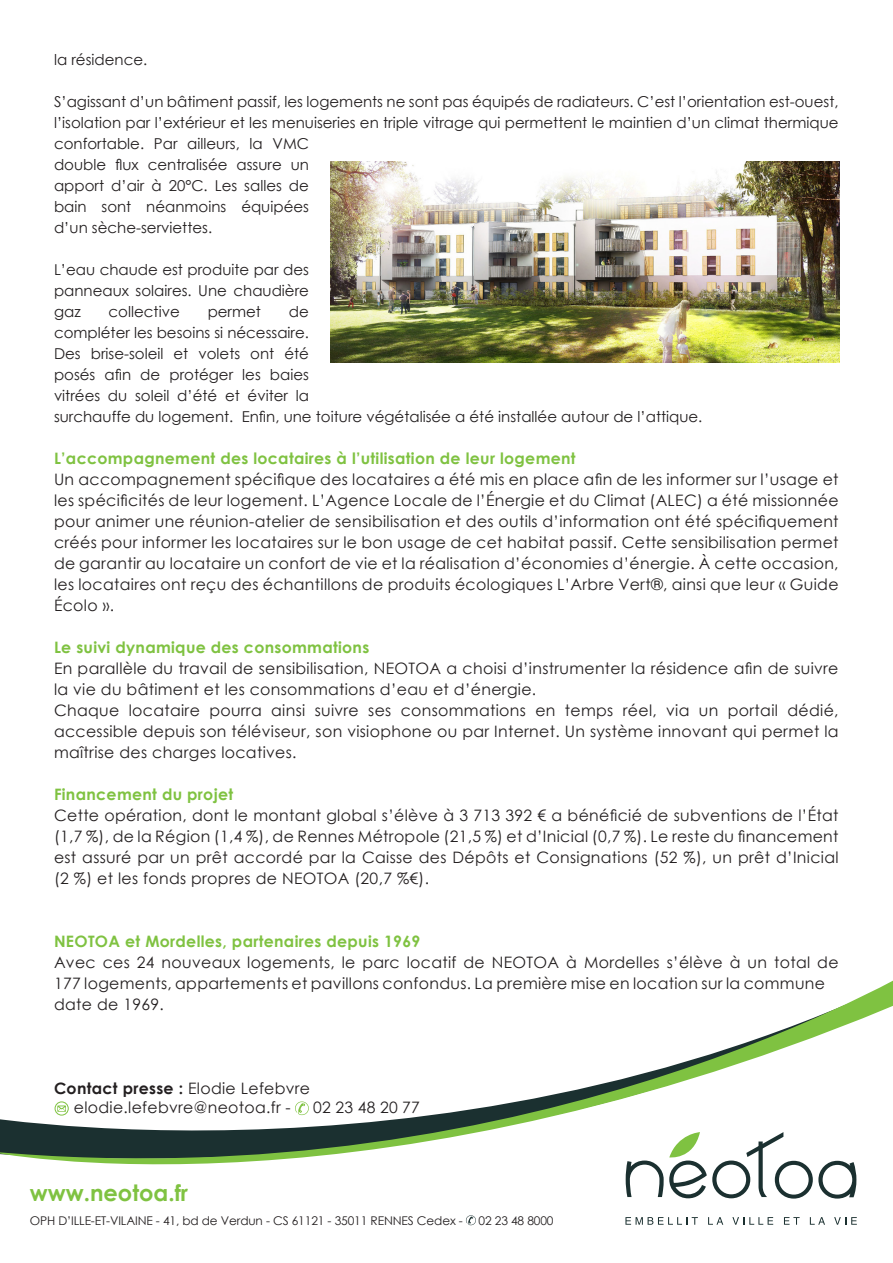
<style>
.page{position:relative;width:893px;height:1263px;background:#fff}
.page>*{position:absolute;margin:0;border:0;box-sizing:border-box;transform-origin:0 0}
.t1{font:700 22.5px "Century Gothic";color:#7fc241}
.t2{font:15.75px/21px "Century Gothic";letter-spacing:.02em;color:#231f20;text-align:justify}
.t3{font:700 15.75px "Century Gothic";letter-spacing:.02em;color:#7fc241}
.t4{font:15px/21px "Century Gothic";color:#231f20}
.t5{font:12px "Century Gothic";letter-spacing:-.01em;color:#231f20}
.s1{font-weight:700}
</style>
<div class="page">
<svg style="left:0;top:980px;width:893px;height:246px"></svg>
<svg style="left:466px;top:1215px;width:10px;height:10px"></svg>
<svg style="left:626px;top:1132px;width:230px;height:66px"></svg>
<svg style="left:625px;top:1217px;width:73px;height:8px"></svg>
<svg style="left:708px;top:1217px;width:15px;height:8px"></svg>
<svg style="left:732px;top:1217px;width:41px;height:8px"></svg>
<svg style="left:784px;top:1217px;width:16px;height:8px"></svg>
<svg style="left:810px;top:1217px;width:15px;height:8px"></svg>
<svg style="left:834px;top:1217px;width:23px;height:8px"></svg>
<div style="left:55px;top:1101px;width:14px;height:14px;border:1px solid #7fc241;border-radius:50%"></div>
<svg style="left:57px;top:1105px;width:9px;height:7px"></svg>
<svg style="left:295px;top:1101px;width:14px;height:14px"></svg>
<img style="left:330px;top:161px;width:510px;height:202px">
<p class="t4" style="left:54px;top:49px;width:95px">la résidence.</p>
<p class="t4" style="left:54px;top:91px;width:786px">S’agissant d’un bâtiment passif, les logements ne sont pas équipés de radiateurs. C’est l’orientation est-ouest, l’isolation par l’extérieur et les menuiseries en triple vitrage qui permettent le maintien d’un climat thermique confortable. Par ailleurs, la VMC<br>double flux centralisée assure un<br>apport d’air à 20°C. Les salles de<br>bain sont néanmoins équipées<br>d’un sèche-serviettes.</p>
<p class="t4" style="left:54px;top:259px;width:256px;text-align:justify">L’eau chaude est produite par des panneaux solaires. Une chaudière gaz</p>
<p class="t4" style="left:109px;top:301px;width:73px">collective</p>
<p class="t4" style="left:208px;top:301px;width:55px">permet</p>
<p class="t4" style="left:54px;top:301px;width:650px;text-indent:235px">de<br>compléter les besoins si nécessaire.<br>Des brise-soleil et volets ont été<br>posés afin de protéger les baies<br>vitrées du soleil d’été et éviter la<br>surchauffe du logement. Enfin, une toiture végétalisée a été installée autour de l’attique.</p>
<p class="t3" style="left:54px;top:447px;width:523px">L’accompagnement des locataires à l’utilisation de leur logement</p>
<p class="t2" style="left:54px;top:469px;width:786px">Un accompagnement spécifique des locataires a été mis en place afin de les informer sur l’usage et les spécificités de leur logement. L’Agence Locale de l’Énergie et du Climat (ALEC) a été missionnée pour animer une réunion-atelier de sensibilisation et des outils d’information ont été spécifiquement créés pour informer les locataires sur le bon usage de cet habitat passif. Cette sensibilisation permet de garantir au locataire un confort de vie et la réalisation d’économies d’énergie. À cette occasion, les locataires ont reçu des échantillons de produits écologiques L’Arbre Vert®, ainsi que leur « Guide Écolo ».</p>
<p class="t3" style="left:54px;top:636px;width:317px">Le suivi dynamique des consommations</p>
<p class="t2" style="left:54px;top:658px;width:786px;text-align:left">En parallèle du travail de sensibilisation, NEOTOA a choisi d’instrumenter la résidence afin de suivre la vie du bâtiment et les consommations d’eau et d’énergie.<br>Chaque locataire pourra ainsi suivre ses consommations en temps réel, via un portail dédié, accessible depuis son téléviseur, son visiophone ou par Internet. Un système innovant qui permet la maîtrise des charges locatives.</p>
<p class="t3" style="left:54px;top:783px;width:181px">Financement du projet</p>
<p class="t2" style="left:54px;top:805px;width:786px">Cette opération, dont le montant global s’élève à 3 713 392 € a bénéficié de subventions de l’État (1,7 %), de la Région (1,4 %), de Rennes Métropole (21,5 %) et d’Inicial (0,7 %). Le reste du financement est assuré par un prêt accordé par la Caisse des Dépôts et Consignations (52 %), un prêt d’Inicial (2 %) et les fonds propres de NEOTOA (20,7 %€).</p>
<p class="t3" style="left:54px;top:930px;width:12px">NEOTOA</p>
<p class="t3" style="left:125px;top:930px;width:297px">et Mordelles, partenaires depuis 1969</p>
<p class="t2" style="left:54px;top:952px;width:786px;text-align:left">Avec ces 24 nouveaux logements, le parc locatif de NEOTOA à Mordelles s’élève à un total de<br>177 logements, appartements et pavillons confondus. La première mise en location sur la commune date de 1969.</p>
<p class="t2" style="left:54px;top:1079px;width:258px;line-height:18.9px;text-align:center"><span class="s1">Contact presse :</span> Elodie Lefebvre elodie.lefebvre@neotoa.fr -</p>
<p class="t2" style="left:313px;top:1096px;width:108px">02 23 48 20 77</p>
<h1 class="t1" style="left:30px;top:1175px;width:160px">www.neotoa.fr</h1>
<p class="t5" style="left:30px;top:1212px;width:435px">OPH D’ILLE-ET-VILAINE - 41, bd de Verdun - CS 61121 - 35011 RENNES Cedex -</p>
<p class="t5" style="left:479px;top:1212px;width:77px">02 23 48 8000</p>
</div>
